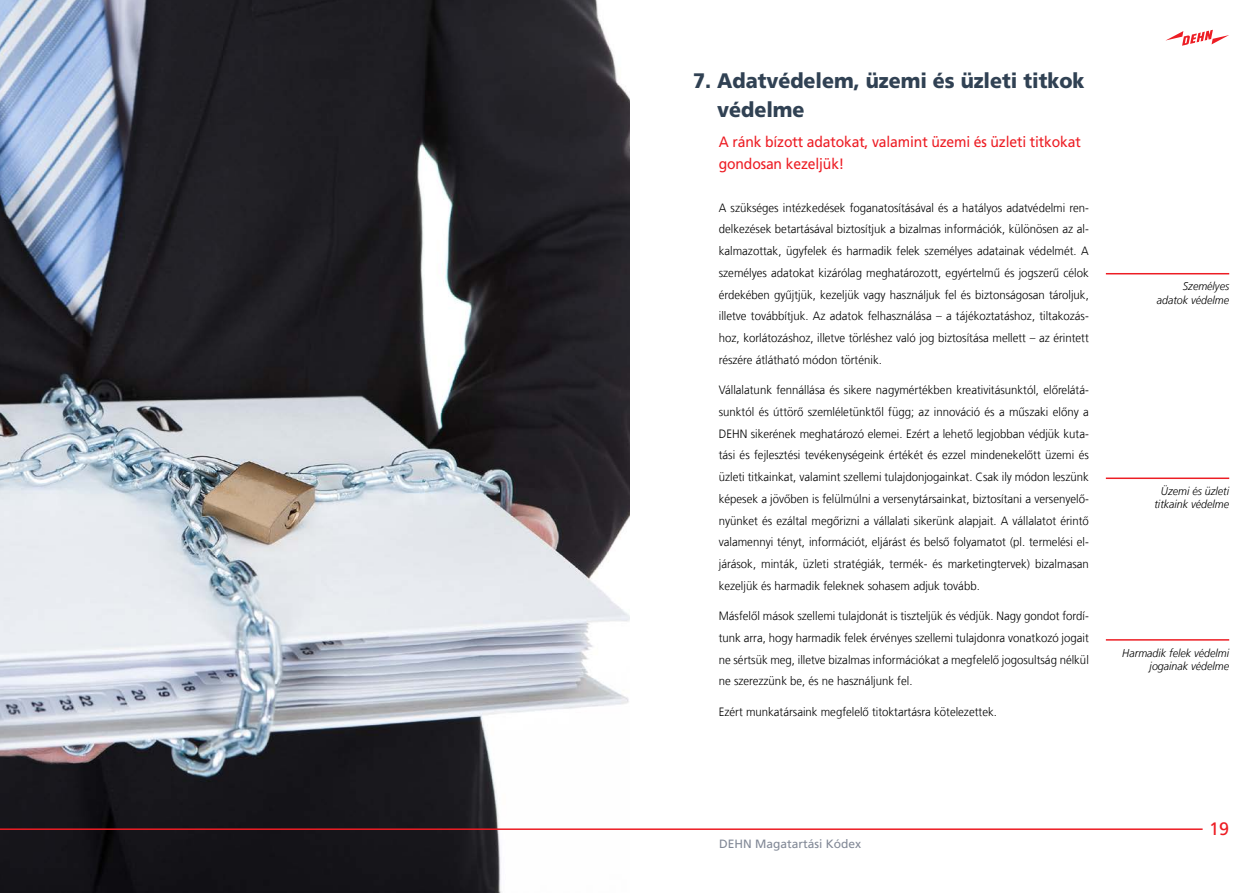
<style>
.page{position:relative;width:1259px;height:893px;background:#fff}
.page>*{position:absolute;margin:0;border:0;box-sizing:border-box;transform-origin:0 0}
.t1{font:900 21px/28.5px "Frutiger LT Com";letter-spacing:-.005em;color:#304153;scale:.94 1}
.t2{font:18px "Frutiger LT Com";color:#ed1d24}
.t3{font:15px/21.8px "Frutiger LT Com";letter-spacing:-.01em;color:#ed1d24;scale:.93 1}
.t4{font:300 12px/21.8px "Frutiger LT Com";color:#000;text-align:justify;scale:.95 1}
.t5{font:12px "Frutiger LT Com";color:#828997}
.t6{font:italic 300 11.25px/13.5px "Frutiger LT Com";color:#000;text-align:right;scale:.95 1}
</style>
<div class="page">
<img style="left:0;top:0;width:629px;height:893px">
<hr style="left:1106px;top:273px;width:123px;height:1px;background:#ed1d24">
<hr style="left:1106px;top:477px;width:123px;height:2px;background:#ed1d24">
<hr style="left:1106px;top:639px;width:123px;height:2px;background:#ed1d24">
<hr style="left:0;top:828px;width:1202px;height:2px;background:#ed1d24">
<svg style="left:1165px;top:30px;width:64px;height:16px"></svg>
<h1 class="t1" style="left:717px;top:66px;width:392px;text-indent:-24px">7. Adatvédelem, üzemi és üzleti titkok védelme</h1>
<p class="t3" style="left:719px;top:131px;width:391px">A ránk bízott adatokat, valamint üzemi és üzleti titkokat gondosan kezeljük!</p>
<p class="t4" style="left:719px;top:197px;width:391px">A szükséges intézkedések foganatosításával és a hatályos adatvédelmi ren&shy;delkezések betartásával biztosítjuk a bizalmas információk, különösen az al&shy;kalmazottak, ügyfelek és harmadik felek személyes adatainak védelmét. A személyes adatokat kizárólag meghatározott, egyértelmű és jogszerű célok érdekében gyűjtjük, kezeljük vagy használjuk fel és biztonságosan tároljuk, illetve továbbítjuk. Az adatok felhasználása – a tájékoztatáshoz, tiltakozás&shy;hoz, korlátozáshoz, illetve törléshez való jog biztosítása mellett – az érintett részére átlátható módon történik.</p>
<p class="t4" style="left:719px;top:379px;width:391px">Vállalatunk fennállása és sikere nagymértékben kreativitásunktól, előrelátá&shy;sunktól és úttörő szemléletünktől függ; az innováció és a műszaki előny a DEHN sikerének meghatározó elemei. Ezért a lehető legjobban védjük kuta&shy;tási és fejlesztési tevékenységeink értékét és ezzel mindenekelőtt üzemi és üzleti titkainkat, valamint szellemi tulajdonjogainkat. Csak ily módon leszünk képesek a jövőben is felülmúlni a versenytársainkat, biztosítani a versenyelő&shy;nyünket és ezáltal megőrizni a vállalati sikerünk alapjait. A vállalatot érintő valamennyi tényt, információt, eljárást és belső folyamatot (pl. termelési el&shy;járások, minták, üzleti stratégiák, termék- és marketingtervek) bizalmasan kezeljük és harmadik feleknek sohasem adjuk tovább.</p>
<p class="t4" style="left:719px;top:605px;width:391px">Másfelől mások szellemi tulajdonát is tiszteljük és védjük. Nagy gondot fordí&shy;tunk arra, hogy harmadik felek érvényes szellemi tulajdonra vonatkozó jogait ne sértsük meg, illetve bizalmas információkat a megfelelő jogosultság nélkül ne szerezzünk be, és ne használjunk fel.</p>
<p class="t4" style="left:719px;top:701px;width:294px">Ezért munkatársaink megfelelő titoktartásra kötelezettek.</p>
<p class="t6" style="left:1156px;top:280px;width:78px">Személyes adatok védelme</p>
<p class="t6" style="left:1154px;top:484px;width:80px;text-align:center">Üzemi és üzleti titkaink védelme</p>
<p class="t6" style="left:1122px;top:646px;width:114px">Harmadik felek védelmi jogainak védelme</p>
<p class="t5" style="left:719px;top:836px;width:144px">DEHN Magatartási Kódex</p>
<h2 class="t2" style="left:1209px;top:818px;width:22px">19</h2>
</div>
